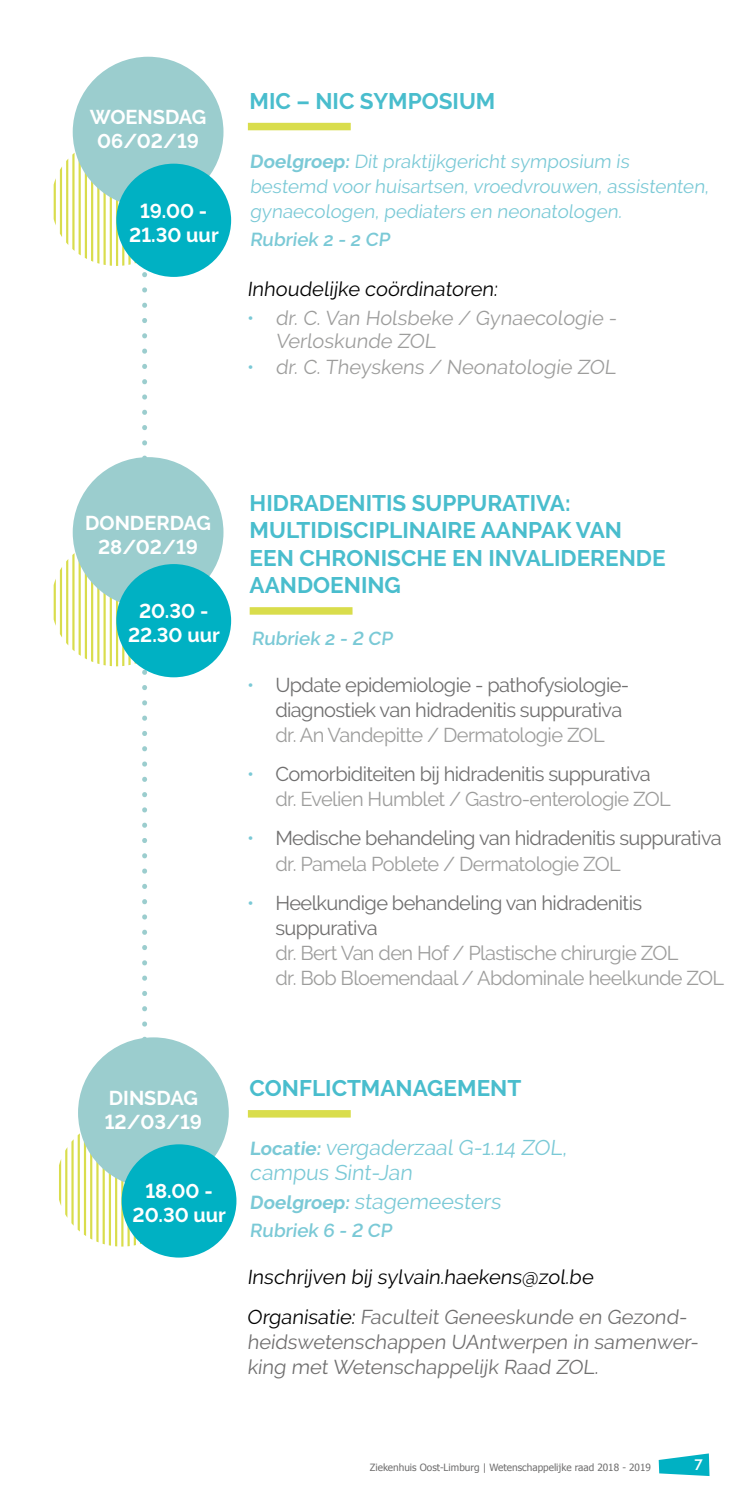
<style>
.page{position:relative;width:745px;height:1489px;background:#fff}
.page>*{position:absolute;margin:0;border:0;box-sizing:border-box;transform-origin:0 0}
.t1{font:700 22.5px/27.5px "Raleway";color:#49bdcd}
.t2{font:21.25px/25px "Raleway";color:#7ac9d6}
.t3{font:20px/25px "Raleway";letter-spacing:-.03em;color:#706f6f}
.t4{font:20px/22.5px "Raleway";letter-spacing:-.03em;color:#9d9d9c}
.t5{font:20px/39.2px "Raleway";color:#000}
.t6{font:700 20px/24px "Raleway";color:#fff;text-align:center}
.t7{font:18.75px/25px "Raleway";color:#7ac9d6}
.t8{font:600 18.75px "Raleway";color:#7ac9d6}
.t9{font:600 15px "Raleway";color:#fff}
.t10{font:10px "Tahoma";color:#706f6f}
.s1{font-weight:700}
.s2{color:#7ac9d6}
.s3{color:#9d9d9c}
.s4{font-weight:700;font-size:18.75px}
.s5{color:#706f6f}
</style>
<div class="page">
<svg style="left:658px;top:1453px;width:51px;height:22px"></svg>
<div style="left:73px;top:57px;width:150px;height:150px;background:#9bcdce;border-radius:50%"></div>
<div style="left:116px;top:164px;width:115px;height:113px;background:#00b1c3;border-radius:50%"></div>
<div style="left:248px;top:123px;width:102px;height:7px;background:#d9dd4c"></div>
<div style="left:249px;top:607px;width:103px;height:7px;background:#d9dd4c"></div>
<div style="left:248px;top:1109px;width:102px;height:8px;background:#d9dd4c"></div>
<div style="left:78px;top:1037px;width:151px;height:150px;background:#9bcdce;border-radius:50%"></div>
<div style="left:122px;top:1144px;width:114px;height:113px;background:#00b1c3;border-radius:50%"></div>
<svg style="left:54px;top:139px;width:132px;height:1107px"></svg>
<div style="left:73px;top:457px;width:150px;height:150px;background:#9bcdce;border-radius:50%"></div>
<div style="left:116px;top:564px;width:115px;height:113px;background:#00b1c3;border-radius:50%"></div>
<p class="t6" style="left:90px;top:105px;width:118px">WOENSDAG<br>06/02/19</p>
<p class="t6" style="left:129px;top:199px;width:91px">19.00 -<br>21.30 uur</p>
<p class="t1" style="left:249px;top:87px;width:247px">MIC – NIC SYMPOSIUM</p>
<p class="t7" style="left:249px;top:148px;width:463px"><span class="s1">Doelgroep:</span> Dit praktijkgericht symposium is bestemd voor huisartsen, vroedvrouwen, assistenten, gynaecologen, pediaters en neonatologen.</p>
<p class="t8" style="left:249px;top:229px;width:144px">Rubriek 2 - 2 CP</p>
<p class="t5" style="left:247px;top:269px;width:254px">Inhoudelijke coördinatoren:</p>
<p class="t4" style="left:275px;top:307px;width:345px;text-indent:-28px"><span class="s2">•</span> dr. C. Van Holsbeke / Gynaecologie -<br>Verloskunde ZOL</p>
<p class="t4" style="left:247px;top:355px;width:373px"><span class="s2">•</span> dr. C. Theyskens / Neonatologie ZOL</p>
<p class="t6" style="left:85px;top:511px;width:127px">DONDERDAG<br>28/02/19</p>
<p class="t6" style="left:128px;top:599px;width:93px">20.30 -<br>22.30 uur</p>
<p class="t1" style="left:249px;top:489px;width:417px">HIDRADENITIS SUPPURATIVA:<br>MULTIDISCIPLINAIRE AANPAK VAN<br>EEN CHRONISCHE EN INVALIDERENDE<br>AANDOENING</p>
<p class="t8" style="left:251px;top:627px;width:145px">Rubriek 2 - 2 CP</p>
<p class="t3" style="left:275px;top:672px;width:355px;text-indent:-28px"><span class="s2">•</span> Update epidemiologie - pathofysiologie&shy;diagnostiek van hidradenitis suppurativa</p>
<p class="t4" style="left:275px;top:723px;width:330px">dr. An Vandepitte / Dermatologie ZOL</p>
<p class="t3" style="left:275px;top:761px;width:397px;text-indent:-28px"><span class="s2">•</span> Comorbiditeiten bij hidradenitis suppurativa <span class="s3">dr. Evelien Humblet / Gastro-enterologie ZOL</span></p>
<p class="t3" style="left:275px;top:825px;width:447px;text-indent:-28px"><span class="s2">•</span> Medische behandeling van hidradenitis suppurativa <span class="s3">dr. Pamela Poblete / Dermatologie ZOL</span></p>
<p class="t3" style="left:275px;top:890px;width:368px;text-indent:-28px"><span class="s2">•</span> Heelkundige behandeling van hidradenitis suppurativa</p>
<p class="t4" style="left:275px;top:940px;width:450px;line-height:25px">dr. Bert Van den Hof / Plastische chirurgie ZOL<br>dr. Bob Bloemendaal / Abdominale heelkunde ZOL</p>
<p class="t6" style="left:105px;top:1085px;width:99px;text-align:left">DINSDAG<br>12/03/19</p>
<p class="t6" style="left:132px;top:1179px;width:95px">18.00 -<br>20.30 uur</p>
<p class="t1" style="left:249px;top:1074px;width:273px">CONFLICTMANAGEMENT</p>
<p class="t2" style="left:249px;top:1134px;width:321px"><span class="s4">Locatie:</span> vergaderzaal G-1.14 ZOL, campus Sint-Jan</p>
<p class="t2" style="left:249px;top:1188px;width:255px"><span class="s4">Doelgroep:</span> stagemeesters</p>
<p class="t8" style="left:249px;top:1219px;width:146px">Rubriek 6 - 2 CP</p>
<p class="t5" style="left:247px;top:1257px;width:444px">Inschrijven bij sylvain.haekens@zol.be<br>Organisatie: <span class="s5">Faculteit Geneeskunde en Gezond-</span></p>
<p class="t3" style="left:247px;top:1328px;width:455px">heidswetenschappen UAntwerpen in samenwer&shy;king met Wetenschappelijk Raad ZOL.</p>
<p class="t10" style="left:369px;top:1460px;width:282px">Ziekenhuis Oost-Limburg | Wetenschappelijke raad 2018 - 2019</p>
<p class="t9" style="left:694px;top:1455px;width:10px">7</p>
</div>
